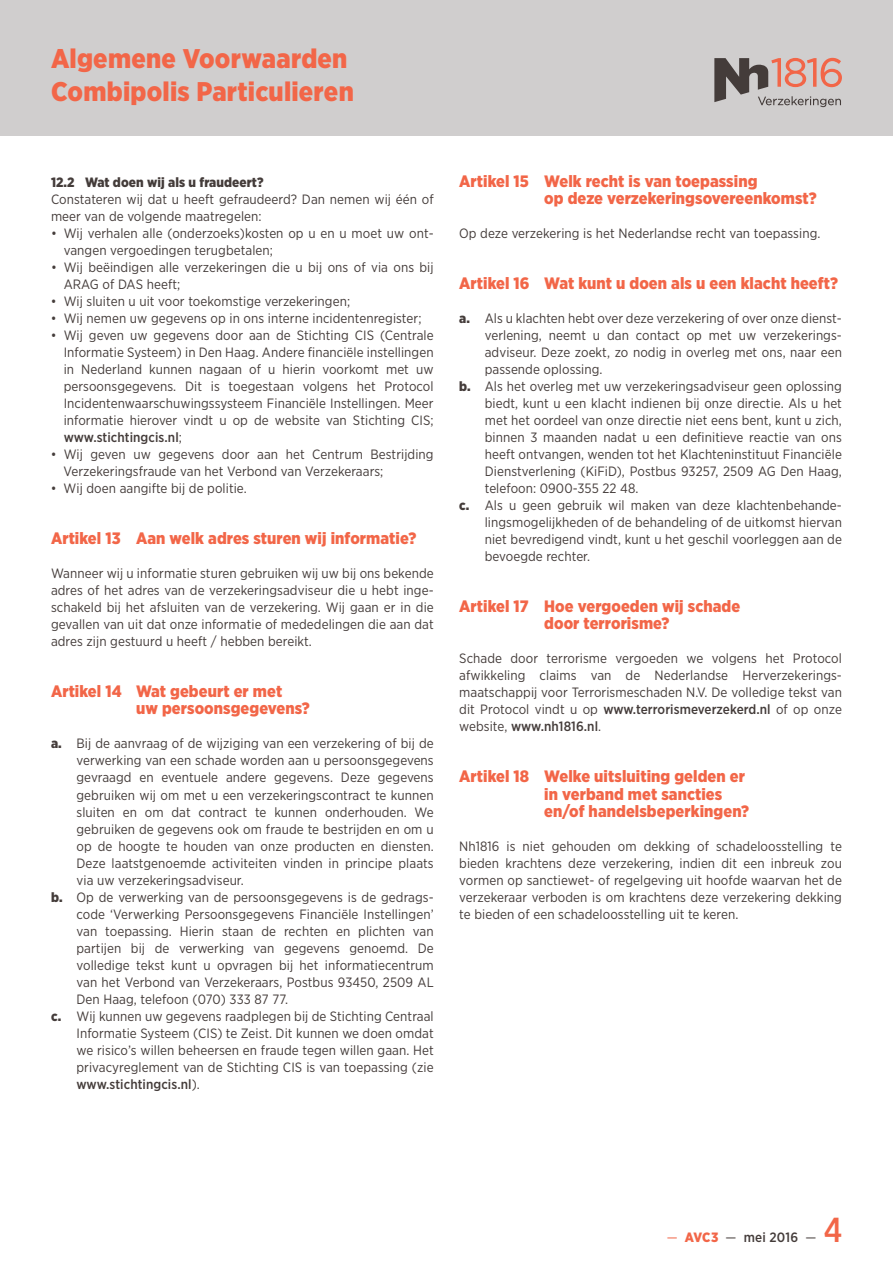
<style>
.page{position:relative;width:893px;height:1263px;background:#fff}
.page>*{position:absolute;margin:0;border:0;box-sizing:border-box;transform-origin:0 0}
.t1{font:500 34.5px "Gotham Narrow";color:#f26648}
.t2{font:900 27px/33px "Gotham Narrow";letter-spacing:.01em;color:#f26648}
.t3{font:900 16.5px/17px "Gotham Narrow";letter-spacing:.005em;color:#f26648}
.t4{font:13.5px/17px "Gotham Narrow";letter-spacing:.005em;color:#443c3a}
.t5{font:500 13.5px "Gotham Narrow";letter-spacing:.005em;color:#443c3a}
.t6{font:900 13.5px "Gotham Narrow";letter-spacing:.005em;color:#443c3a}
.s1{font-weight:500}
.s2{font-weight:900}
.s3{font-weight:400}
.s4{font-weight:400;color:#f26648}
.s5{font-weight:900;color:#f26648}
</style>
<div class="page">
<div style="left:0;top:0;width:893px;height:136px;background:#d0cece"></div>
<svg style="left:714px;top:58px;width:128px;height:49px"></svg>
<h2 class="t2" style="left:51px;top:41px;width:304px">Algemene Voorwaarden<br>Combipolis Particulieren</h2>
<p class="t6" style="left:51px;top:173px;width:214px">12.2 Wat doen wij als u fraudeert?</p>
<p class="t4" style="left:51px;top:191px;width:384px">Constateren wij dat u heeft gefraudeerd? Dan nemen wij één of meer van de volgende maatregelen:</p>
<p class="t4" style="left:64px;top:225px;width:371px;text-indent:-13px">• Wij verhalen alle (onderzoeks)kosten op u en u moet uw ont&shy;vangen vergoedingen terugbetalen;</p>
<p class="t4" style="left:64px;top:259px;width:371px;text-indent:-13px">• Wij beëindigen alle verzekeringen die u bij ons of via ons bij<br>ARAG of DAS heeft;</p>
<p class="t4" style="left:51px;top:293px;width:301px">• Wij sluiten u uit voor toekomstige verzekeringen;</p>
<p class="t4" style="left:51px;top:310px;width:372px">• Wij nemen uw gegevens op in ons interne incidentenregister;</p>
<p class="t4" style="left:64px;top:327px;width:371px;text-align:justify;text-indent:-13px">• Wij geven uw gegevens door aan de Stichting CIS (Centrale Informatie Systeem) in Den Haag. Andere financiële instellingen in Nederland kunnen nagaan of u hierin voorkomt met uw persoonsgegevens. Dit is toegestaan volgens het Protocol Incidentenwaarschuwingssysteem Financiële Instellingen. Meer informatie hierover vindt u op de website van Stichting CIS; <span class="s1">www.stichtingcis.nl</span>;</p>
<p class="t4" style="left:64px;top:446px;width:371px;text-indent:-13px">• Wij geven uw gegevens door aan het Centrum Bestrijding<br>Verzekeringsfraude van het Verbond van Verzekeraars;</p>
<p class="t4" style="left:51px;top:480px;width:197px">• Wij doen aangifte bij de politie.</p>
<p class="t3" style="left:51px;top:530px;width:367px">Artikel 13 Aan welk adres sturen wij informatie?</p>
<p class="t4" style="left:51px;top:565px;width:384px;text-align:justify">Wanneer wij u informatie sturen gebruiken wij uw bij ons bekende adres of het adres van de verzekeringsadviseur die u hebt inge&shy;schakeld bij het afsluiten van de verzekering. Wij gaan er in die gevallen van uit dat onze informatie of mededelingen die aan dat adres zijn gestuurd u heeft / hebben bereikt.</p>
<p class="t3" style="left:136px;top:683px;width:175px;text-indent:-85px">Artikel 14 Wat gebeurt er met<br>uw persoonsgegevens?</p>
<p class="t4" style="left:51px;top:735px;width:384px"><span class="s2">a.</span> Bij de aanvraag of de wijziging van een verzekering of bij de</p>
<p class="t4" style="left:77px;top:752px;width:359px">verwerking van een schade worden aan u persoonsgegevens</p>
<p class="t4" style="left:77px;top:769px;width:359px">gevraagd en eventuele andere gegevens. Deze gegevens</p>
<p class="t4" style="left:77px;top:786px;width:359px">gebruiken wij om met u een verzekeringscontract te kunnen</p>
<p class="t4" style="left:77px;top:803px;width:359px">sluiten en om dat contract te kunnen onderhouden. We</p>
<p class="t4" style="left:77px;top:820px;width:359px">gebruiken de gegevens ook om fraude te bestrijden en om u</p>
<p class="t4" style="left:77px;top:837px;width:359px">op de hoogte te houden van onze producten en diensten.</p>
<p class="t4" style="left:77px;top:854px;width:359px">Deze laatstgenoemde activiteiten vinden in principe plaats</p>
<p class="t4" style="left:77px;top:871px;width:169px">via uw verzekeringsadviseur.</p>
<p class="t4" style="left:51px;top:888px;width:384px"><span class="s2">b.</span> Op de verwerking van de persoonsgegevens is de gedrags-</p>
<p class="t4" style="left:77px;top:905px;width:359px">code ‘Verwerking Persoonsgegevens Financiële Instellingen’</p>
<p class="t4" style="left:77px;top:922px;width:359px">van toepassing. Hierin staan de rechten en plichten van</p>
<p class="t4" style="left:77px;top:939px;width:359px">partijen bij de verwerking van gegevens genoemd. De</p>
<p class="t4" style="left:77px;top:956px;width:359px">volledige tekst kunt u opvragen bij het informatiecentrum</p>
<p class="t4" style="left:77px;top:973px;width:359px">van het Verbond van Verzekeraars, Postbus 93450, 2509 AL</p>
<p class="t4" style="left:77px;top:990px;width:213px">Den Haag, telefoon (070) 333 87 77.</p>
<p class="t4" style="left:51px;top:1007px;width:384px"><span class="s2">c.</span> Wij kunnen uw gegevens raadplegen bij de Stichting Centraal</p>
<p class="t4" style="left:77px;top:1024px;width:359px">Informatie Systeem (CIS) te Zeist. Dit kunnen we doen omdat</p>
<p class="t4" style="left:77px;top:1041px;width:359px">we risico’s willen beheersen en fraude tegen willen gaan. Het</p>
<p class="t4" style="left:77px;top:1058px;width:359px">privacyreglement van de Stichting CIS is van toepassing (zie</p>
<p class="t5" style="left:77px;top:1075px;width:125px">www.stichtingcis.nl<span class="s3">).</span></p>
<p class="t3" style="left:544px;top:173px;width:274px;text-indent:-85px">Artikel 15 Welk recht is van toepassing<br>op deze verzekeringsovereenkomst?</p>
<p class="t4" style="left:459px;top:225px;width:363px">Op deze verzekering is het Nederlandse recht van toepassing.</p>
<p class="t3" style="left:459px;top:275px;width:380px">Artikel 16 Wat kunt u doen als u een klacht heeft?</p>
<p class="t4" style="left:459px;top:310px;width:384px"><span class="s2">a.</span> Als u klachten hebt over deze verzekering of over onze dienst-</p>
<p class="t4" style="left:485px;top:327px;width:359px">verlening, neemt u dan contact op met uw verzekerings-</p>
<p class="t4" style="left:485px;top:344px;width:359px">adviseur. Deze zoekt, zo nodig in overleg met ons, naar een</p>
<p class="t4" style="left:485px;top:361px;width:119px">passende oplossing.</p>
<p class="t4" style="left:459px;top:378px;width:384px"><span class="s2">b.</span> Als het overleg met uw verzekeringsadviseur geen oplossing</p>
<p class="t4" style="left:485px;top:395px;width:359px">biedt, kunt u een klacht indienen bij onze directie. Als u het</p>
<p class="t4" style="left:485px;top:412px;width:359px">met het oordeel van onze directie niet eens bent, kunt u zich,</p>
<p class="t4" style="left:485px;top:429px;width:359px">binnen 3 maanden nadat u een definitieve reactie van ons</p>
<p class="t4" style="left:485px;top:446px;width:359px">heeft ontvangen, wenden tot het Klachteninstituut Financiële</p>
<p class="t4" style="left:485px;top:463px;width:359px">Dienstverlening (KiFiD), Postbus 93257, 2509 AG Den Haag,</p>
<p class="t4" style="left:485px;top:480px;width:155px">telefoon: 0900-355 22 48.</p>
<p class="t4" style="left:459px;top:497px;width:384px"><span class="s2">c.</span> Als u geen gebruik wil maken van deze klachtenbehande-</p>
<p class="t4" style="left:485px;top:514px;width:359px">lingsmogelijkheden of de behandeling of de uitkomst hiervan</p>
<p class="t4" style="left:485px;top:531px;width:359px">niet bevredigend vindt, kunt u het geschil voorleggen aan de</p>
<p class="t4" style="left:485px;top:548px;width:107px">bevoegde rechter.</p>
<p class="t3" style="left:544px;top:598px;width:197px;text-indent:-85px">Artikel 17 Hoe vergoeden wij schade door terrorisme?</p>
<p class="t4" style="left:459px;top:650px;width:384px;text-align:justify">Schade door terrorisme vergoeden we volgens het Protocol afwikkeling claims van de Nederlandse Herverzekerings&shy;maatschappij voor Terrorismeschaden N.V. De volledige tekst van dit Protocol vindt u op <span class="s1">www.terrorismeverzekerd.nl</span> of op onze website, <span class="s1">www.nh1816.nl</span>.</p>
<p class="t3" style="left:544px;top:768px;width:206px;text-indent:-85px">Artikel 18 Welke uitsluiting gelden er in verband met sancties en/of handelsbeperkingen?</p>
<p class="t4" style="left:459px;top:837px;width:384px;text-align:justify">Nh1816 is niet gehouden om dekking of schadeloosstelling te bieden krachtens deze verzekering, indien dit een inbreuk zou vormen op sanctiewet- of regelgeving uit hoofde waarvan het de verzekeraar verboden is om krachtens deze verzekering dekking te bieden of een schadeloosstelling uit te keren.</p>
<p class="t5" style="left:667px;top:1228px;width:151px"><span class="s4">—</span> <span class="s5">AVC3</span> <span class="s3">—</span> mei 2016 <span class="s3">—</span></p>
<h1 class="t1" style="left:824px;top:1208px;width:20px">4</h1>
</div>
